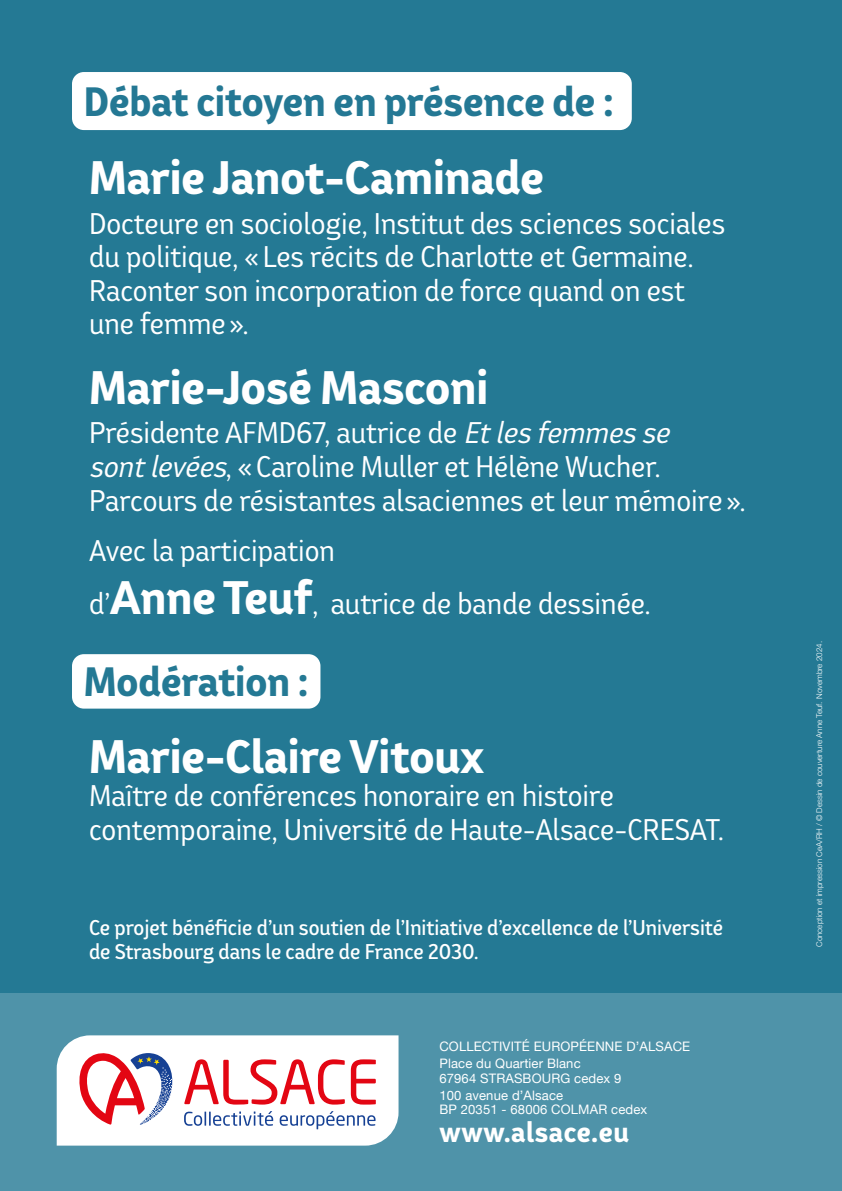
<style>
.page{position:relative;width:842px;height:1191px;background:#fff}
.page>*{position:absolute;margin:0;border:0;box-sizing:border-box;transform-origin:0 0}
.t1{font:800 44px "Bw Helder W1";color:#fff}
.t2{font:800 38.4px "Bw Helder W1";color:#247894}
.t3{font:800 38.4px "Bw Helder W1";color:#247994}
.t4{font:28px/33.6px "Bw Helder W1";color:#fff}
.t5{font:800 26.4px "Bw Helder W1";letter-spacing:.025em;color:#fff}
.t6{font:500 20px/24px "Bw Helder W1";color:#fff}
.t7{font:13px/17px "Helvetica Neue";letter-spacing:.01em;color:#fff}
.t8{font:300 8px "Helvetica Neue LT Pro";color:#fff}
.s1{font-style:italic}
.s2{font-weight:800;font-size:44px}
</style>
<div class="page">
<div style="left:0;top:0;width:842px;height:992px;background:#247994"></div>
<div style="left:0;top:992px;width:842px;height:199px;background:#4f93a9"></div>
<svg style="left:57px;top:1035px;width:341px;height:110px;background:#efd7dc"></svg>
<div style="left:72px;top:72px;width:560px;height:58px;background:#fff;border-radius:12px"></div>
<div style="left:72px;top:654px;width:248px;height:54px;background:#fff;border-radius:12px"></div>
<h2 class="t2" style="left:84px;top:78px;width:531px">Débat citoyen en présence de :</h2>
<h1 class="t1" style="left:89px;top:150px;width:456px">Marie Janot-Caminade</h1>
<p class="t4" style="left:89px;top:206px;width:638px">Docteure en sociologie, Institut des sciences sociales du politique, «Les récits de Charlotte et Germaine.<br>Raconter son incorporation de force quand on est une femme».</p>
<h1 class="t1" style="left:89px;top:360px;width:401px">Marie-José Masconi</h1>
<p class="t4" style="left:89px;top:416px;width:658px">Présidente AFMD67, autrice de <span class="s1">Etles femmes se sontlevées</span>, «Caroline Muller et Hélène Wucher.<br>Parcours de résistantes alsaciennes et leur mémoire».</p>
<p class="t4" style="left:89px;top:524px;width:563px;line-height:52.8px">Avec la participation<br>d’<span class="s2">Anne Teuf</span>, autrice de bande dessinée.</p>
<h2 class="t3" style="left:84px;top:657px;width:226px">Modération :</h2>
<h1 class="t1" style="left:89px;top:728px;width:397px">Marie-Claire Vitoux</h1>
<p class="t4" style="left:89px;top:779px;width:636px">Maître de conférences honoraire en histoire contemporaine, Université de Haute-Alsace-CRESAT.</p>
<p class="t6" style="left:89px;top:915px;width:636px">Ce projet bénéficie d’un soutien de l’Initiative d’excellence de l’Université de Strasbourg dans le cadre de France 2030.</p>
<p class="t7" style="left:439px;top:1039px;width:252px">COLLECTIVITÉ EUROPÉENNE D’ALSACE<br>Place du Quartier Blanc</p>
<p class="t7" style="left:439px;top:1070px;width:184px">67964 STRASBOURG cedex 9<br>100 avenue d’Alsace</p>
<p class="t7" style="left:439px;top:1101px;width:209px">BP 20351 - 68006 COLMAR cedex</p>
<p class="t5" style="left:439px;top:1115px;width:191px">www.alsace.eu</p>
<p class="t8" style="left:814px;top:947px;width:307px;rotate:-90deg">Conception et impression CeA/RH / © Dessin de couverture Anne Teuf. Novembre 2024.</p>
</div>
